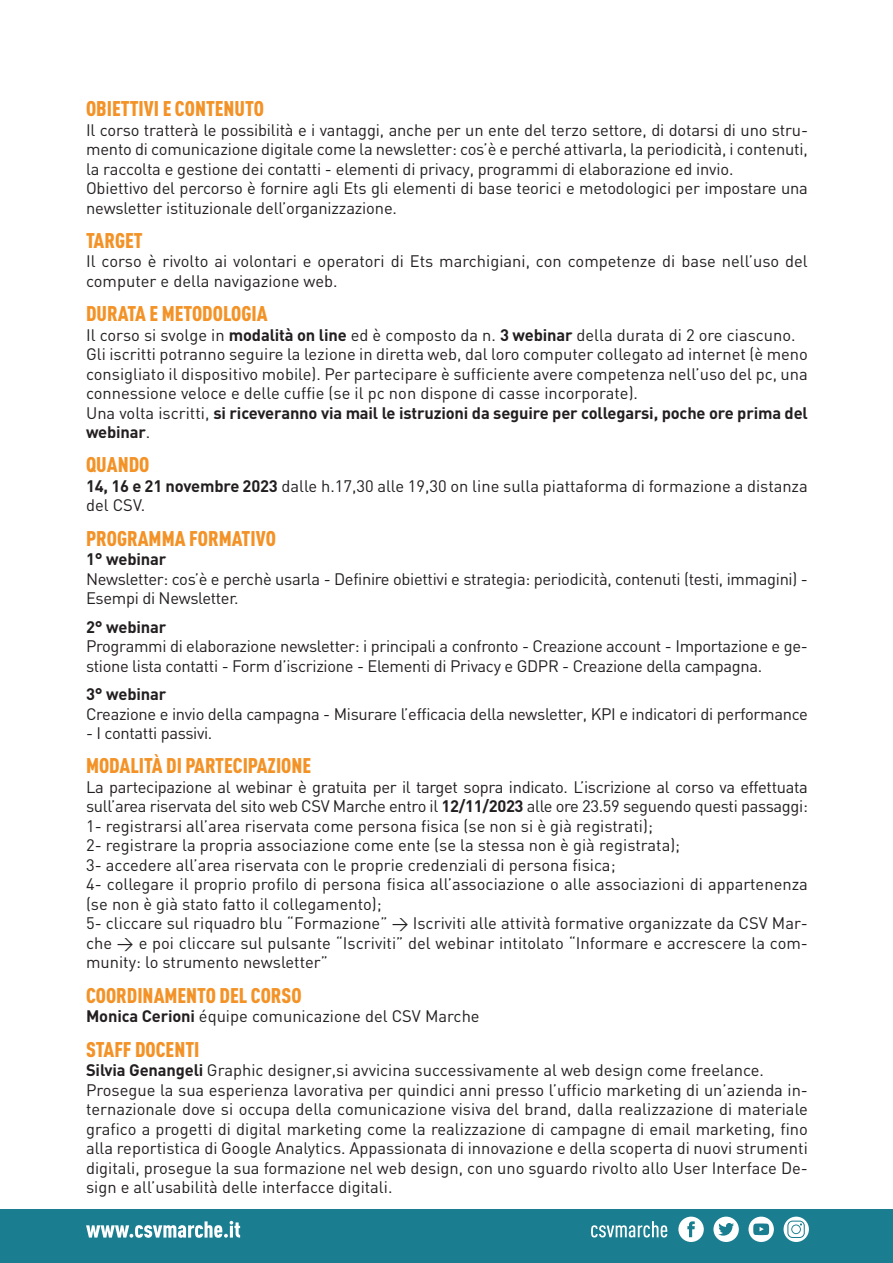
<style>
.page{position:relative;width:893px;height:1263px;background:#fff}
.page>*{position:absolute;margin:0;border:0;box-sizing:border-box;transform-origin:0 0}
.t1{font:900 21px "DIN Cond";color:#f39226}
.t2{font:16.5px/19.5px "DIN";color:#231f20}
.t3{font:16.5px/19.5px "DIN";letter-spacing:-.02em;color:#231f20}
.t4{font:700 16.5px "DIN";letter-spacing:-.01em;color:#231f20}
.s1{font-weight:700}
</style>
<div class="page">
<div style="left:0;top:1209px;width:893px;height:54px;background:#1a7e90"></div>
<svg style="left:86px;top:1221px;width:154px;height:17px"></svg>
<svg style="left:591px;top:1221px;width:76px;height:16px"></svg>
<svg style="left:713px;top:1216px;width:26px;height:26px"></svg>
<svg style="left:783px;top:1216px;width:26px;height:26px"></svg>
<svg style="left:678px;top:1216px;width:26px;height:26px"></svg>
<svg style="left:748px;top:1216px;width:26px;height:26px"></svg>
<p class="t1" style="left:86px;top:96px;width:179px">OBIETTIVI E CONTENUTO</p>
<p class="t2" style="left:86px;top:120px;width:723px">Il corso tratterà le possibilità e i vantaggi, anche per un ente del terzo settore, di dotarsi di uno stru&shy;mento di comunicazione digitale come la newsletter: cos’è e perché attivarla, la periodicità, i contenuti, la raccolta e gestione dei contatti - elementi di privacy, programmi di elaborazione ed invio.<br>Obiettivo del percorso è fornire agli Ets gli elementi di base teorici e metodologici per impostare una newsletter istituzionale dell’organizzazione.</p>
<p class="t1" style="left:86px;top:227px;width:58px">TARGET</p>
<p class="t2" style="left:86px;top:251px;width:723px">Il corso è rivolto ai volontari e operatori di Ets marchigiani, con competenze di base nell’uso del computer e della navigazione web.</p>
<p class="t1" style="left:86px;top:300px;width:183px">DURATA E METODOLOGIA</p>
<p class="t2" style="left:86px;top:325px;width:723px">Il corso si svolge in <span class="s1">modalità on line</span> ed è composto da n. <span class="s1">3 webinar</span> della durata di 2 ore ciascuno.<br>Gli iscritti potranno seguire la lezione in diretta web, dal loro computer collegato ad internet (è meno consigliato il dispositivo mobile). Per partecipare è sufficiente avere competenza nell’uso del pc, una connessione veloce e delle cuffie (se il pc non dispone di casse incorporate).<br>Una volta iscritti, <span class="s1">si riceveranno via mail le istruzioni da seguire per collegarsi, poche ore prima del webinar</span>.</p>
<p class="t1" style="left:86px;top:452px;width:65px">QUANDO</p>
<p class="t2" style="left:86px;top:476px;width:723px"><span class="s1">14, 16 e 21 novembre 2023</span> dalle h.17,30 alle 19,30 on line sulla piattaforma di formazione a distanza del CSV.</p>
<p class="t1" style="left:86px;top:525px;width:191px">PROGRAMMA FORMATIVO</p>
<p class="t4" style="left:86px;top:548px;width:82px">1° webinar</p>
<p class="t3" style="left:86px;top:568px;width:723px">Newsletter: cos’è e perchè usarla - Definire obiettivi e strategia: periodicità, contenuti (testi, immagini) -<br>Esempi di Newsletter.</p>
<p class="t4" style="left:86px;top:616px;width:82px">2° webinar</p>
<p class="t3" style="left:86px;top:636px;width:723px">Programmi di elaborazione newsletter: i principali a confronto - Creazione account - Importazione e ge&shy;stione lista contatti - Form d’iscrizione - Elementi di Privacy e GDPR - Creazione della campagna.</p>
<p class="t4" style="left:86px;top:683px;width:82px">3° webinar</p>
<p class="t3" style="left:86px;top:703px;width:723px">Creazione e invio della campagna - Misurare l’efficacia della newsletter, KPI e indicatori di performance</p>
<p class="t3" style="left:86px;top:723px;width:128px">- I contatti passivi.</p>
<p class="t1" style="left:86px;top:753px;width:227px">MODALITÀ DI PARTECIPAZIONE</p>
<p class="t2" style="left:86px;top:777px;width:723px">La partecipazione al webinar è gratuita per il target sopra indicato. L’iscrizione al corso va effettuata sull’area riservata del sito web CSV Marche entro il <span class="s1">12/11/2023</span> alle ore 23.59 seguendo questi passaggi:<br>1- registrarsi all’area riservata come persona fisica (se non si è già registrati);<br>2- registrare la propria associazione come ente (se la stessa non è già registrata);<br>3- accedere all’area riservata con le proprie credenziali di persona fisica;<br>4- collegare il proprio profilo di persona fisica all’associazione o alle associazioni di appartenenza (se non è già stato fatto il collegamento);<br>5- cliccare sul riquadro blu “Formazione” &gt; Iscriviti alle attività formative organizzate da CSV Mar&shy;che &gt; e poi cliccare sul pulsante “Iscriviti” del webinar intitolato “Informare e accrescere la com&shy;munity: lo strumento newsletter”</p>
<p class="t1" style="left:86px;top:982px;width:217px">COORDINAMENTO DEL CORSO</p>
<p class="t2" style="left:86px;top:1006px;width:395px"><span class="s1">Monica Cerioni</span> équipe comunicazione del CSV Marche</p>
<p class="t1" style="left:86px;top:1036px;width:115px">STAFF DOCENTI</p>
<p class="t2" style="left:86px;top:1060px;width:723px"><span class="s1">Silvia Genangeli</span> Graphic designer,si avvicina successivamente al web design come freelance.<br>Prosegue la sua esperienza lavorativa per quindici anni presso l’ufficio marketing di un’azienda in&shy;ternazionale dove si occupa della comunicazione visiva del brand, dalla realizzazione di materiale grafico a progetti di digital marketing come la realizzazione di campagne di email marketing, fino alla reportistica di Google Analytics. Appassionata di innovazione e della scoperta di nuovi strumenti digitali, prosegue la sua formazione nel web design, con uno sguardo rivolto allo User Interface De&shy;sign e all’usabilità delle interfacce digitali.</p>
</div>
